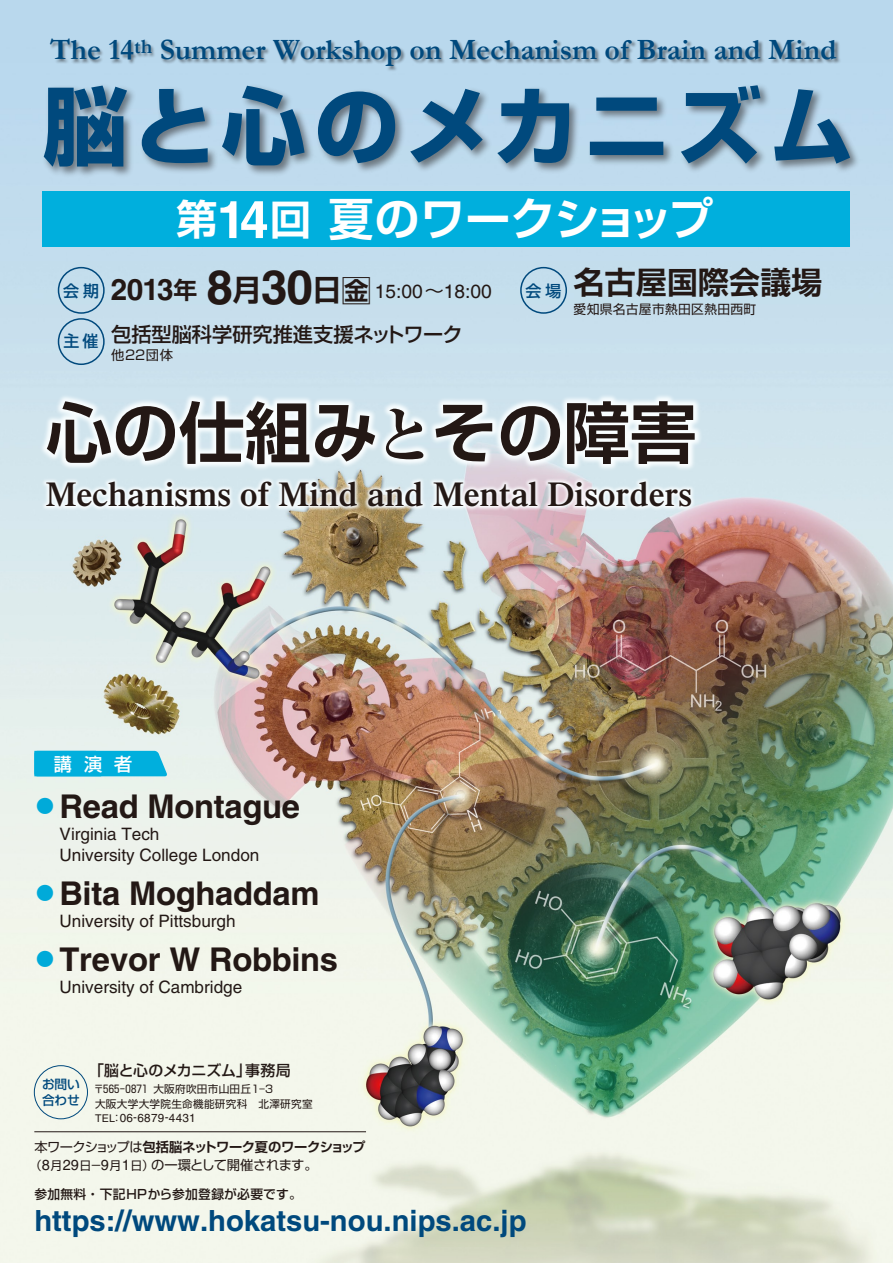
<style>
.page{position:relative;width:893px;height:1263px;background:#fff}
.page>*{position:absolute;margin:0;border:0;box-sizing:border-box;transform-origin:0 0}
.t1{font:700 85.05px "Shin Go Pro";letter-spacing:.065em;color:#00497d}
.t2{font:700 66.45px "Shin Go Pro De";color:#231815}
.t3{font:700 45.15px "Shin Go Pro De";letter-spacing:-.015em;color:#fff}
.t4{font:600 34.58px "Times LT Std";letter-spacing:.01em;color:#231815}
.t5{font:700 32.78px "Helvetica LT Std";letter-spacing:-.01em;color:#231815}
.t6{font:700 30.83px "Shin Go Pro De";letter-spacing:.01em;color:#231815}
.t7{font:700 29.78px "Garamond";color:#00497d}
.t8{font:700 29.25px "Helvetica LT Std";color:#00497d}
.t9{font:500 20.17px "Shin Go Pro";color:#231815}
.t10{font:19.12px "Helvetica";color:#231815}
.t11{font:500 18.08px "Shin Go Pro";color:#fff}
.t12{font:17.1px/20.2px "Helvetica LT Std";color:#231815}
.t13{font:500 15.98px "Shin Go Pro";color:#00497d}
.t14{font:500 14.85px "Shin Go Pro";letter-spacing:-.01em;color:#231815}
.t15{font:700 13.27px "Shin Go Pro De";letter-spacing:-.04em;color:#231815}
.t16{font:13.27px "Shin Go Pro";letter-spacing:-.03em;color:#231815}
.t17{font:13.27px "Shin Go Pro";letter-spacing:-.01em;color:#231815}
.t18{font:500 12.75px "Shin Go Pro";letter-spacing:.025em;color:#231815}
.t19{font:12.75px "Shin Go Pro";letter-spacing:.025em;color:#231815}
.t20{font:500 12.75px/15.3px "Shin Go Pro";letter-spacing:-.015em;color:#00497d}
.t21{font:11.7px "Helvetica LT Std";letter-spacing:.025em;color:#231815}
.t22{font:10.65px/14.3px "Shin Go Pro";letter-spacing:.025em;color:#231815}
.s1{font-size:41.47px}
.s2{font-family:"Helvetica LT Std";font-size:51.82px}
.s3{font-family:"Shin Go Pro";font-weight:500;font-size:15.98px;color:#00497d}
.s4{font-family:"Helvetica LT Std";font-weight:700;font-size:29.78px}
.s5{font-family:"Shin Go Pro De";font-weight:700;font-size:23.77px}
.s6{font-family:"Helvetica LT Std";font-weight:700;font-size:47.62px}
.s7{font-family:"Shin Go Pro De";font-weight:700;font-size:29.78px}
.s8{font-family:"Shin Go Pro"}
.s9{font-family:"Ryumin Pro";font-stretch:expanded;font-size:59.78px}
.s10{font-family:"Shin Go Pro";font-weight:500;font-size:26.55px;color:#00aad9}
.s11{font-size:10.65px}
.s12{font-family:"Shin Go Pro";font-size:10.65px}
.s13{font-family:"Shin Go Pro";font-weight:400}
.s14{font-size:11.93px}
.s15{font-family:"Helvetica LT Std";font-size:14.62px}
</style>
<div class="page">
<img style="left:0;top:0;width:893px;height:1263px">
<div style="left:42px;top:191px;width:808px;height:55px;background:#00afdd"></div>
<img style="left:49px;top:34px;width:794px;height:43px">
<img style="left:38px;top:79px;width:837px;height:110px">
<img style="left:12px;top:366px;width:717px;height:135px">
<img style="left:16px;top:450px;width:706px;height:90px">
<div style="left:58px;top:267px;width:47px;height:47px;border:2px solid #00497d;border-radius:50%"></div>
<div style="left:34px;top:751px;width:133px;height:25px;background:#00afdd"></div>
<div style="left:520px;top:267px;width:47px;height:47px;border:2px solid #00497d;border-radius:50%"></div>
<div style="left:58px;top:318px;width:47px;height:47px;border:2px solid #00497d;border-radius:50%"></div>
<div style="left:34px;top:1065px;width:54px;height:54px;border:1px solid #00497d;border-radius:50%"></div>
<hr style="left:34px;top:1131px;width:332px;height:1px;background:#231815">
<h3 class="t7" style="left:50px;top:30px;width:788px">The 14<sup>th</sup> Summer Workshop on Mechanism of Brain and Mind</h3>
<h1 class="t1" style="left:43px;top:59px;width:813px">脳と心のメカニズム</h1>
<h3 class="t3" style="left:176px;top:182px;width:539px"><span class="s1">第</span><span class="s2">14</span><span class="s1">回</span>夏のワークショップ</h3>
<p class="t10" style="left:63px;top:280px;width:430px"><span class="s3">会期</span> <span class="s4">2013</span><span class="s5">年</span> <span class="s6">8</span><span class="s7">月</span><span class="s6">30</span><span class="s7">日金</span> 15:00<span class="s8">～</span>18:00</p>
<p class="t13" style="left:63px;top:328px;width:37px">主催</p>
<p class="t9" style="left:111px;top:318px;width:353px">包括型脳科学研究推進支援ネットワーク</p>
<p class="t17" style="left:111px;top:344px;width:64px">他22団体</p>
<p class="t13" style="left:525px;top:277px;width:37px">会場</p>
<h3 class="t6" style="left:574px;top:257px;width:250px">名古屋国際会議場</h3>
<p class="t19" style="left:574px;top:298px;width:184px">愛知県名古屋市熱田区熱田西町</p>
<h2 class="t2" style="left:46px;top:378px;width:652px">心の仕組み<span class="s9">と</span>その障害</h2>
<h3 class="t4" style="left:46px;top:474px;width:648px">Mechanisms of Mind and Mental Disorders</h3>
<p class="t11" style="left:54px;top:749px;width:80px">講演者</p>
<h3 class="t5" style="left:32px;top:786px;width:270px"><span class="s10">●</span>Read Montague</h3>
<p class="t12" style="left:60px;top:824px;width:201px">Virginia Tech<br>University College London</p>
<h3 class="t5" style="left:32px;top:873px;width:289px"><span class="s10">●</span>Bita Moghaddam</h3>
<p class="t12" style="left:60px;top:911px;width:177px">University of Pittsburgh</p>
<h3 class="t5" style="left:32px;top:940px;width:308px"><span class="s10">●</span>Trevor W Robbins</h3>
<p class="t12" style="left:60px;top:977px;width:184px">University of Cambridge</p>
<p class="t20" style="left:42px;top:1075px;width:39px">お問い合わせ</p>
<p class="t14" style="left:89px;top:1058px;width:203px">「脳と心のメカニズム」事務局</p>
<p class="t22" style="left:94px;top:1081px;width:231px">〒565-0871 大阪府吹田市山田丘１-３　<br>大阪大学大学院生命機能研究科　北澤研究室　</p>
<p class="t21" style="left:95px;top:1111px;width:102px"><span class="s11">TEL</span><span class="s12">：</span>06-6879-4431</p>
<p class="t15" style="left:34px;top:1136px;width:333px"><span class="s13">本ワークショップは</span>包括脳ネットワーク夏のワークショップ</p>
<p class="t16" style="left:30px;top:1154px;width:289px"><span class="s14">（</span><span class="s15">8</span><span class="s14">月</span><span class="s15">29</span><span class="s14">日－</span><span class="s15">9</span><span class="s14">月</span><span class="s15">1</span><span class="s14">日）</span>の一環として開催されます。</p>
<p class="t18" style="left:34px;top:1184px;width:269px">参加無料・下記HPから参加登録が必要です。</p>
<h3 class="t8" style="left:34px;top:1203px;width:494px">https://www.hokatsu-nou.nips.ac.jp</h3>
</div>
